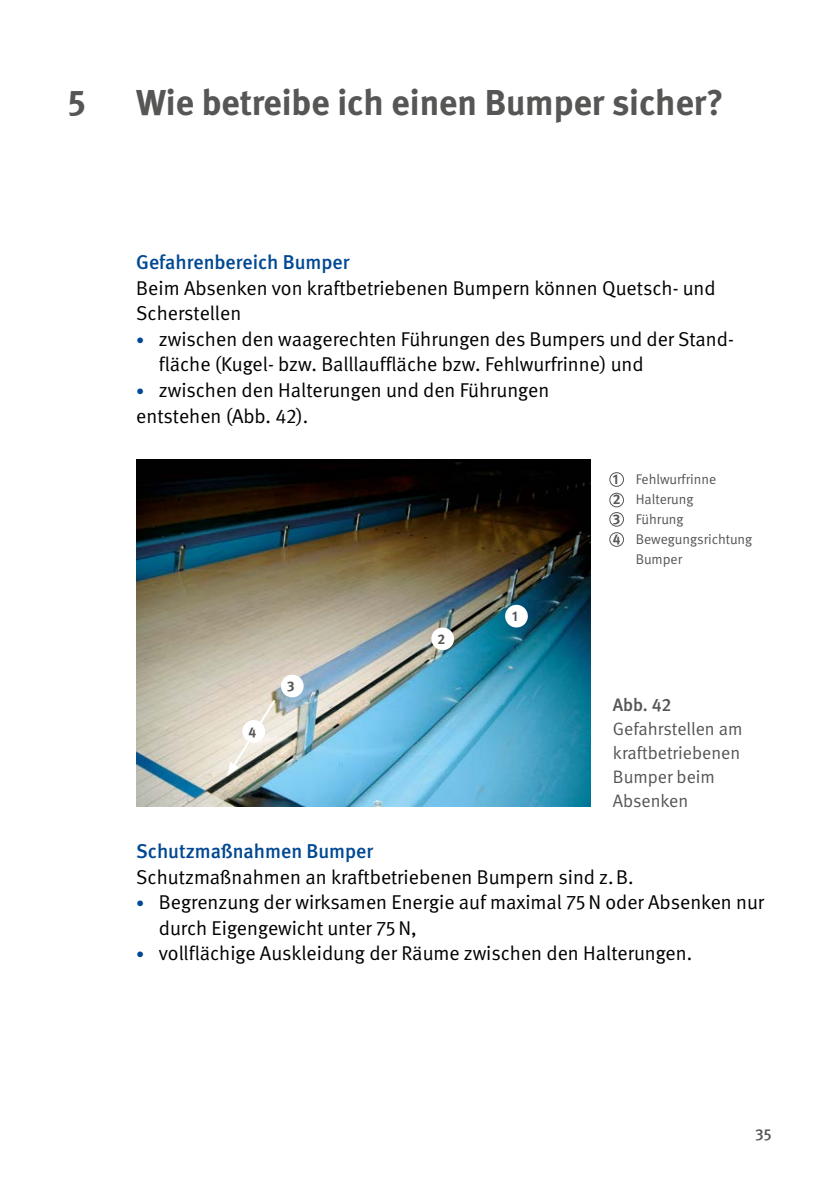
<style>
.page{position:relative;width:840px;height:1191px;background:#fff}
.page>*{position:absolute;margin:0;border:0;box-sizing:border-box;transform-origin:0 0}
.Überschriften_H1{font:700 36px "DGUV Meta";color:#565655}
.Fließtext_FT{font:20px/25.6px "DGUV Meta";color:#000}
.H3{font:500 20px "DGUV Meta";color:#004893}
.t1{font:18px/24px "DGUV Meta";color:#565655}
.t2{font:500 18px "DGUV Meta";color:#565655}
.t3{font:500 16px "DGUV Meta";color:#565655}
.Bildunterschriften_P_Legende{font:14px/20px "DGUV Meta";color:#565655}
.Bildunterschriften_GT_Legende{font:700 14px "DGUV Meta";color:#565655}
.s1{font-size:16px;color:#004893}
.s2{font-weight:700}
</style>
<div class="page">
<img style="left:136px;top:459px;width:454px;height:347px">
<div style="left:505px;top:605px;width:22px;height:22px;background:#fff;border-radius:50%"></div>
<div style="left:431px;top:627px;width:23px;height:23px;background:#fff;border-radius:50%"></div>
<div style="left:281px;top:674px;width:22px;height:23px;background:#fff;border-radius:50%"></div>
<svg style="left:227px;top:697px;width:50px;height:79px;background:#d6d0c3"></svg>
<div style="left:242px;top:720px;width:23px;height:22px;background:#fff;border-radius:50%"></div>
<div style="left:609px;top:472px;width:14px;height:14px;border:1px solid #565655;border-radius:50%"></div>
<div style="left:609px;top:493px;width:14px;height:14px;border:1px solid #565655;border-radius:50%"></div>
<div style="left:609px;top:512px;width:14px;height:14px;border:1px solid #565655;border-radius:50%"></div>
<div style="left:609px;top:532px;width:14px;height:14px;border:1px solid #565655;border-radius:50%"></div>
<h1 class="Überschriften_H1" style="left:68px;top:81px;width:19px">5</h1>
<h1 class="Überschriften_H1" style="left:136px;top:81px;width:588px">Wie betreibe ich einen Bumper sicher?</h1>
<h2 class="H3" style="left:136px;top:250px;width:215px">Gefahrenbereich Bumper</h2>
<p class="Fließtext_FT" style="left:136px;top:275px;width:580px">Beim Absenken von kraftbetriebenen Bumpern können Quetsch- und<br>Scherstellen</p>
<p class="Fließtext_FT" style="left:159px;top:326px;width:574px;text-indent:-23px"><span class="s1">•</span> zwischen den waagerechten Führungen des Bumpers und der Stand&shy;fläche (Kugel- bzw. Balllauffläche bzw. Fehlwurfrinne) und</p>
<p class="Fließtext_FT" style="left:136px;top:378px;width:414px"><span class="s1">•</span> zwischen den Halterungen und den Führungen</p>
<p class="Fließtext_FT" style="left:136px;top:403px;width:173px">entstehen (Abb. 42).</p>
<p class="Bildunterschriften_GT_Legende" style="left:248px;top:723px;width:9px">4</p>
<p class="Bildunterschriften_GT_Legende" style="left:287px;top:678px;width:9px">3</p>
<p class="Bildunterschriften_GT_Legende" style="left:437px;top:631px;width:9px">2</p>
<p class="Bildunterschriften_GT_Legende" style="left:512px;top:608px;width:7px">1</p>
<p class="Bildunterschriften_P_Legende" style="left:612px;top:470px;width:105px"><span class="s2">1</span> Fehlwurfrinne</p>
<p class="Bildunterschriften_P_Legende" style="left:612px;top:490px;width:82px"><span class="s2">2</span> Halterung</p>
<p class="Bildunterschriften_P_Legende" style="left:612px;top:510px;width:72px"><span class="s2">3</span> Führung</p>
<p class="Bildunterschriften_P_Legende" style="left:635px;top:530px;width:118px;text-indent:-23px"><span class="s2">4</span> Bewegungsrichtung<br>Bumper</p>
<p class="t2" style="left:612px;top:694px;width:60px">Abb. 42</p>
<p class="t1" style="left:612px;top:717px;width:131px">Gefahrstellen am kraftbetriebenen<br>Bumper beim<br>Absenken</p>
<h2 class="H3" style="left:136px;top:839px;width:238px">Schutzmaßnahmen Bumper</h2>
<p class="Fließtext_FT" style="left:136px;top:864px;width:498px">Schutzmaßnahmen an kraftbetriebenen Bumpern sind z.B.</p>
<p class="Fließtext_FT" style="left:159px;top:890px;width:606px;text-indent:-23px"><span class="s1">•</span> Begrenzung der wirksamen Energie auf maximal 75N oder Absenken nur durch Eigengewicht unter 75N,</p>
<p class="Fließtext_FT" style="left:136px;top:941px;width:557px"><span class="s1">•</span> vollflächige Auskleidung der Räume zwischen den Halterungen.</p>
<p class="t3" style="left:754px;top:1124px;width:18px">35</p>
</div>
